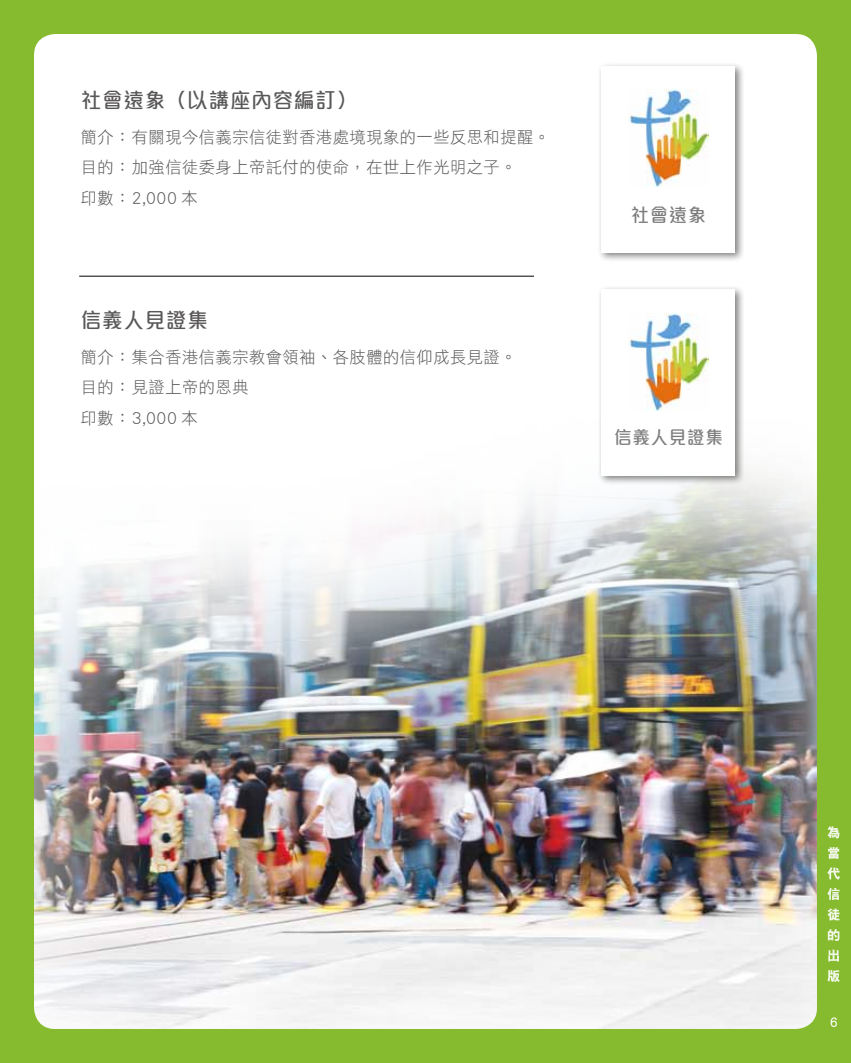
<style>
.page{position:relative;width:851px;height:1063px;background:#fff}
.page>*{position:absolute;margin:0;border:0;box-sizing:border-box;transform-origin:0 0}
.t1{font:500 21px "M Elle HK";letter-spacing:.035em;color:#595757}
.t2{font:500 18.75px "M Elle HK";color:#7d7d7d}
.t3{font:500 18px "M Elle HK";letter-spacing:.035em;color:#7d7d7d}
.t4{font:16.5px/30.8px "DF Li Hei HK W3";letter-spacing:.035em;color:#595757}
</style>
<div class="page">
<div style="left:0;top:0;width:850px;height:1063px;background:#86bb2f"></div>
<div style="left:34px;top:34px;width:782px;height:995px;background:#fff;border-radius:21px"></div>
<img style="left:34px;top:471px;width:782px;height:558px">
<svg style="left:827px;top:826px;width:12px;height:201px"></svg>
<hr style="left:79px;top:276px;width:455px;height:1px;background:#000">
<div style="left:597px;top:62px;width:148px;height:200px;background:#000;opacity:.5"></div>
<div style="left:601px;top:66px;width:134px;height:186px;background:#fff"></div>
<div style="left:597px;top:285px;width:148px;height:200px;background:#000;opacity:.5"></div>
<div style="left:601px;top:289px;width:134px;height:186px;background:#fff"></div>
<img style="left:629px;top:90px;width:79px;height:97px">
<img style="left:629px;top:313px;width:79px;height:97px">
<p class="t1" style="left:81px;top:90px;width:278px">社會遠象（以講座內容編訂）</p>
<p class="t4" style="left:81px;top:121px;width:470px">簡介： 有關現今信義宗信徒對香港處境現象的一些反思和提醒。目的： 加強信徒委身上帝託付的使命，在世上作光明之子。<br>印數： 2,000 本</p>
<p class="t1" style="left:81px;top:310px;width:129px">信義人見證集</p>
<p class="t4" style="left:81px;top:341px;width:437px">簡介： 集合香港信義宗教會領袖、各肢體的信仰成長見證。目的： 見證上帝的恩典<br>印數： 3,000 本</p>
<p class="t2" style="left:630px;top:206px;width:77px">社會遠象</p>
<p class="t3" style="left:614px;top:429px;width:110px">信義人見證集</p>
</div>
